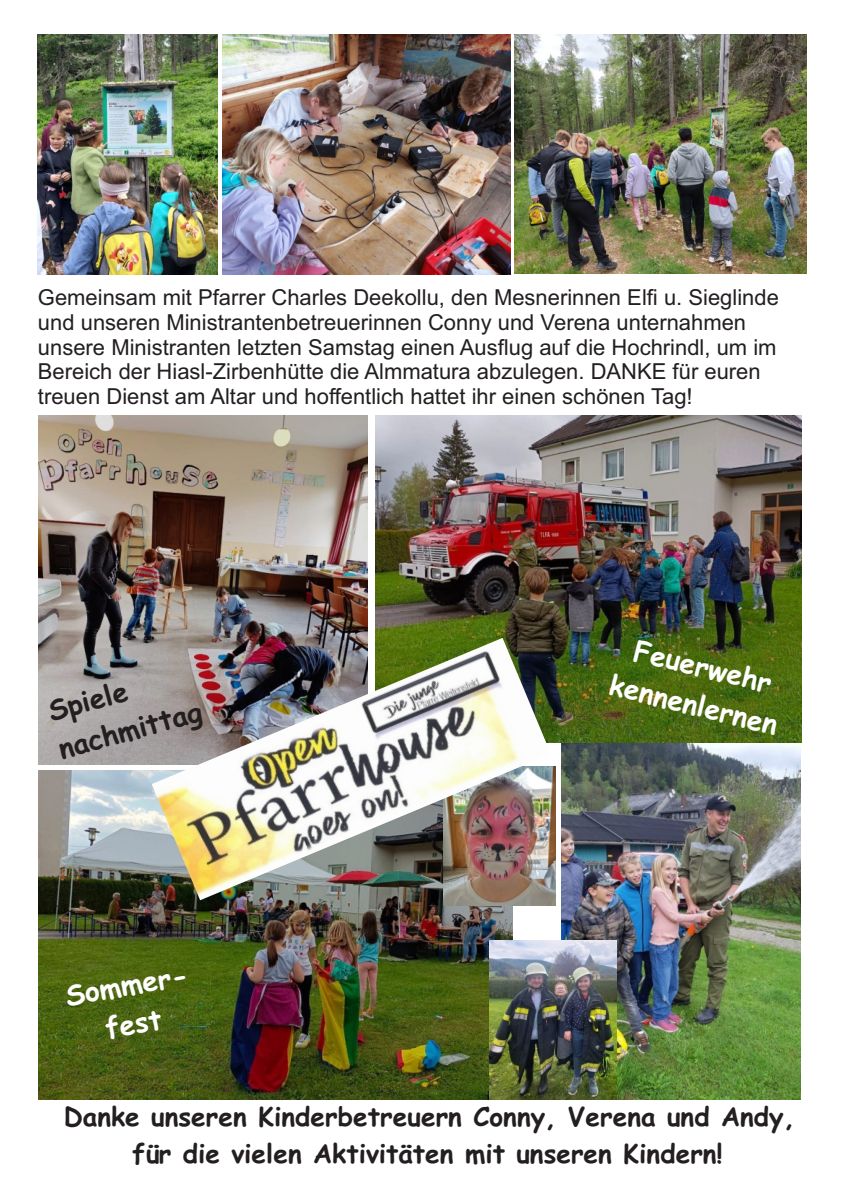
<style>
.page{position:relative;width:842px;height:1191px;background:#fff}
.page>*{position:absolute;margin:0;border:0;box-sizing:border-box;transform-origin:0 0}
.t1{font:700 28px/39px "Comic Sans MS";color:#fff;text-align:center}
.t2{font:700 28px/38.8px "Comic Sans MS";color:#231f20}
.t3{font:700 26.2px/36.4px "Comic Sans MS";color:#231f20;text-align:center}
.t4{font:22px/24.6px "Arial";color:#231f20}
</style>
<div class="page">
<img style="left:38px;top:35px;width:180px;height:239px">
<img style="left:38px;top:770px;width:475px;height:329px">
<img style="left:443px;top:766px;width:112px;height:139px">
<img style="left:561px;top:742px;width:239px;height:358px">
<img style="left:376px;top:415px;width:425px;height:327px">
<img style="left:38px;top:415px;width:330px;height:349px">
<img style="left:152px;top:638px;width:399px;height:262px">
<img style="left:222px;top:35px;width:288px;height:239px">
<img style="left:515px;top:34px;width:291px;height:239px">
<img style="left:489px;top:940px;width:127px;height:160px">
<p class="t4" style="left:38px;top:285px;width:742px">Gemeinsam mit Pfarrer Charles Deekollu, den Mesnerinnen Elfi u. Sieglinde und unseren Ministrantenbetreuerinnen Conny und Verena unternahmen unsere Ministranten letzten Samstag einen Ausflug auf die Hochrindl, um im Bereich der Hiasl-Zirbenhütte die Almmatura abzulegen. DANKE für euren treuen Dienst am Altar und hoffentlich hattet ihr einen schönen Tag!</p>
<p class="t2" style="left:43px;top:691px;width:149px;rotate:-15deg">Spiele nachmittag</p>
<p class="t1" style="left:62px;top:975px;width:136px;rotate:-10deg">Sommer&shy;fest</p>
<p class="t1" style="left:625px;top:626px;width:174px;rotate:14deg">Feuerwehr kennenlernen</p>
<p class="t3" style="left:64px;top:1097px;width:733px">Danke unseren Kinderbetreuern Conny, Verena und Andy, für die vielen Aktivitäten mit unseren Kindern!</p>
</div>
